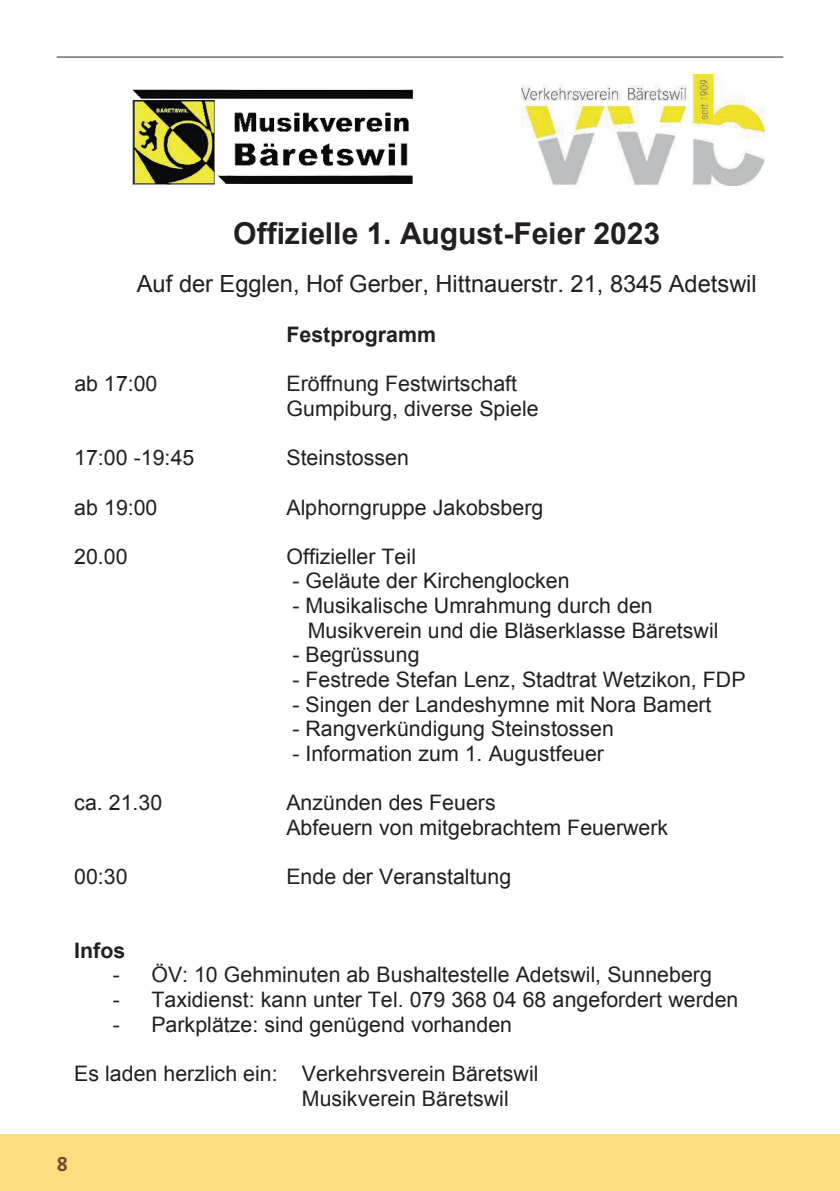
<style>
.page{position:relative;width:840px;height:1191px;background:#fff}
.page>*{position:absolute;margin:0;border:0;box-sizing:border-box;transform-origin:0 0}
.t1{font:700 30px "Arial";color:#231f20}
.t2{font:23.6px "Arial";color:#231f20}
.t3{font:21.4px/24.6px "Arial";color:#231f20}
.t4{font:700 21.4px "Arial";color:#231f20}
.t5{font:700 20px "The Sans";color:#794833}
</style>
<div class="page">
<div style="left:0;top:1134px;width:839px;height:57px;background:#ffdc7e"></div>
<hr style="left:57px;top:57px;width:725px;height:1px;background:#231f20">
<img style="left:132px;top:89px;width:282px;height:96px">
<img style="left:521px;top:74px;width:243px;height:111px">
<h1 class="t1" style="left:233px;top:214px;width:428px">Offizielle 1. August-Feier 2023</h1>
<p class="t2" style="left:137px;top:269px;width:621px">Auf der Egglen, Hof Gerber, Hittnauerstr. 21, 8345 Adetswil</p>
<p class="t4" style="left:286px;top:320px;width:151px">Festprogramm</p>
<p class="t3" style="left:74px;top:372px;width:85px">ab 17:00</p>
<p class="t3" style="left:286px;top:372px;width:253px">Eröffnung Festwirtschaft<br>Gumpiburg, diverse Spiele</p>
<p class="t3" style="left:74px;top:445px;width:122px">17:00 -19:45</p>
<p class="t3" style="left:286px;top:445px;width:124px">Steinstossen</p>
<p class="t3" style="left:74px;top:495px;width:85px">ab 19:00</p>
<p class="t3" style="left:286px;top:495px;width:258px">Alphorngruppe Jakobsberg</p>
<p class="t3" style="left:74px;top:544px;width:55px">20.00</p>
<p class="t3" style="left:286px;top:544px;width:131px">Offizieller Teil</p>
<p class="t3" style="left:292px;top:569px;width:278px">- Geläute der Kirchenglocken</p>
<p class="t3" style="left:308px;top:593px;width:412px;text-indent:-15px">- Musikalische Umrahmung durch den<br>Musikverein und die Bläserklasse Bäretswil</p>
<p class="t3" style="left:292px;top:642px;width:129px">- Begrüssung</p>
<p class="t3" style="left:292px;top:667px;width:454px">- Festrede Stefan Lenz, Stadtrat Wetzikon, FDP</p>
<p class="t3" style="left:292px;top:692px;width:420px">- Singen der Landeshymne mit Nora Bamert</p>
<p class="t3" style="left:292px;top:716px;width:323px">- Rangverkündigung Steinstossen</p>
<p class="t3" style="left:292px;top:741px;width:313px">- Information zum 1. Augustfeuer</p>
<p class="t3" style="left:74px;top:790px;width:89px">ca. 21.30</p>
<p class="t3" style="left:286px;top:790px;width:383px">Anzünden des Feuers<br>Abfeuern von mitgebrachtem Feuerwerk</p>
<p class="t3" style="left:74px;top:864px;width:55px">00:30</p>
<p class="t3" style="left:286px;top:864px;width:226px">Ende der Veranstaltung</p>
<p class="t4" style="left:74px;top:936px;width:53px">Infos</p>
<p class="t3" style="left:113px;top:962px;width:600px">- ÖV: 10 Gehminuten ab Bushaltestelle Adetswil, Sunneberg</p>
<p class="t3" style="left:113px;top:987px;width:626px">- Taxidienst: kann unter Tel. 079 368 04 68 angefordert werden</p>
<p class="t3" style="left:113px;top:1012px;width:400px">- Parkplätze: sind genügend vorhanden</p>
<p class="t3" style="left:302px;top:1061px;width:238px;text-indent:-227px">Es laden herzlich ein: Verkehrsverein Bäretswil<br>Musikverein Bäretswil</p>
<p class="t5" style="left:57px;top:1147px;width:13px">8</p>
</div>
